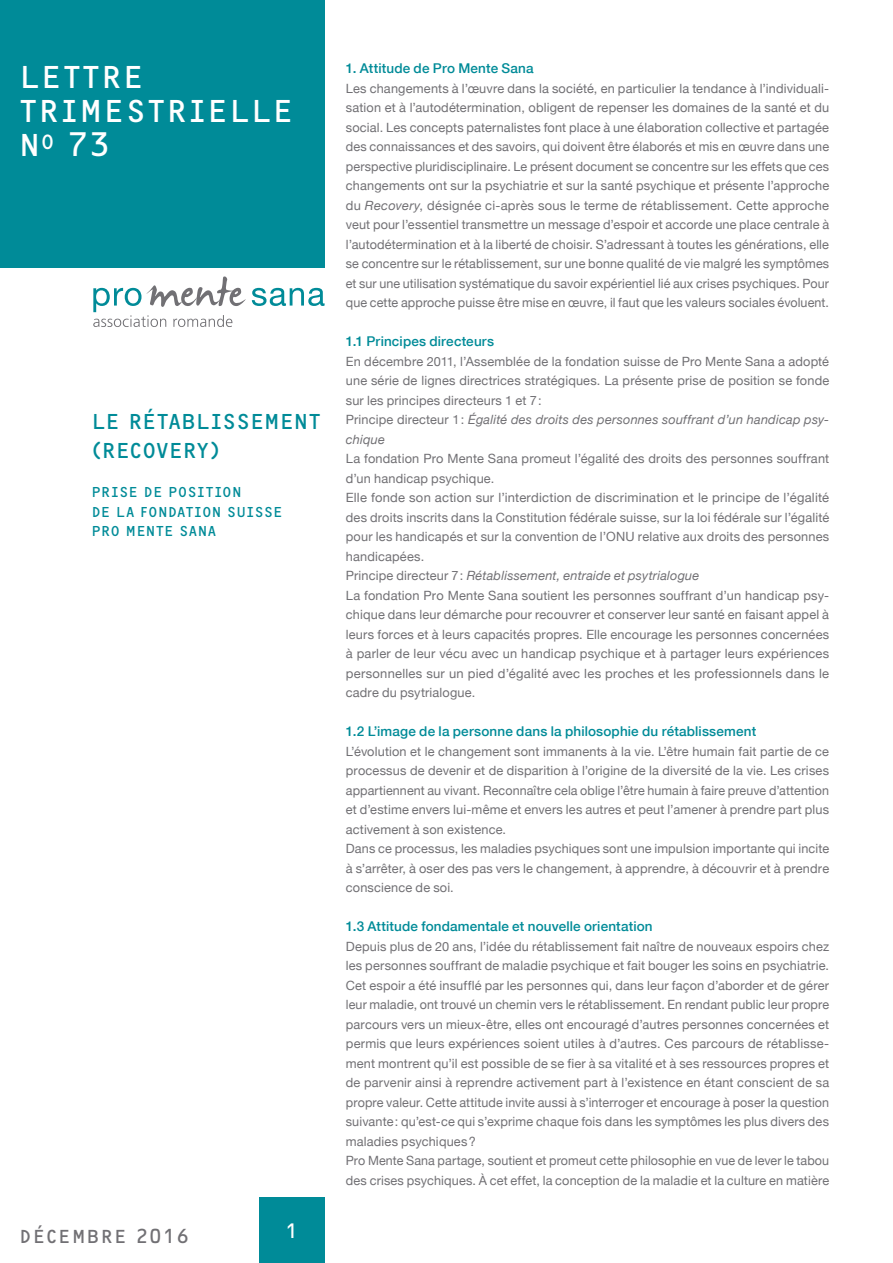
<style>
.page{position:relative;width:893px;height:1263px;background:#fff}
.page>*{position:absolute;margin:0;border:0;box-sizing:border-box;transform-origin:0 0}
.t1{font:33px/34.2px "OCRF";letter-spacing:.02em;color:#fff}
.t2{font:22.5px "OCRF";letter-spacing:-.01em;color:#008b98}
.t3{font:20.25px "OCRF";color:#fff}
.t4{font:19.65px "OCRF";letter-spacing:.05em;color:#717074}
.t5{font:15px/19.5px "OCRF";letter-spacing:-.005em;color:#008b98}
.t6{font:500 13.5px "Helvetica Neue";letter-spacing:.01em;color:#008b98}
.t7{font:12.75px/19.5px "Helvetica Neue";letter-spacing:.015em;color:#717074}
.s1{font-style:italic}
</style>
<div class="page">
<div style="left:259px;top:1197px;width:66px;height:66px;background:#008b98"></div>
<div style="left:0;top:0;width:325px;height:268px;background:#008b98"></div>
<svg style="left:252px;top:288px;width:73px;height:18px"></svg>
<svg style="left:93px;top:276px;width:153px;height:51px"></svg>
<h1 class="t1" style="left:19px;top:58px;width:209px">LETTRE<br>TRIMESTRIELLE<br>N<sup>O</sup> 73</h1>
<p class="t6" style="left:346px;top:57px;width:189px">1. Attitude de Pro Mente Sana</p>
<p class="t7" style="left:346px;top:79px;width:485px;text-align:justify">Les changements à l’œuvre dans la société, en particulier la tendance à l’individuali&shy;sation et à l’autodétermination, obligent de repenser les domaines de la santé et du social. Les concepts paternalistes font place à une élaboration collective et partagée des connaissances et des savoirs, qui doivent être élaborés et mis en œuvre dans une perspective pluridisciplinaire. Le présent document se concentre sur les effets que ces changements ont sur la psychiatrie et sur la santé psychique et présente l’approche du <span class="s1">Recovery</span>, désignée ci-après sous le terme de rétablissement. Cette approche veut pour l’essentiel transmettre un message d’espoir et accorde une place centrale à l’autodétermination et à la liberté de choisir. S’adressant à toutes les générations, elle se concentre sur le rétablissement, sur une bonne qualité de vie malgré les symptômes et sur une utilisation systématique du savoir expérientiel lié aux crises psychiques. Pour que cette approche puisse être mise en œuvre, il faut que les valeurs sociales évoluent.</p>
<p class="t6" style="left:346px;top:330px;width:150px">1.1 Principes directeurs</p>
<p class="t7" style="left:346px;top:352px;width:485px">En décembre 2011, l’Assemblée de la fondation suisse de Pro Mente Sana a adopté une série de lignes directrices stratégiques. La présente prise de position se fonde sur les principes directeurs 1 et 7 :<br>Principe directeur 1 : <span class="s1">Égalité des droits des personnes souffrant d’un handicap psy&shy;chique</span></p>
<p class="t7" style="left:346px;top:450px;width:485px">La fondation Pro Mente Sana promeut l’égalité des droits des personnes souffrant d’un handicap psychique.<br>Elle fonde son action sur l’interdiction de discrimination et le principe de l’égalité des droits inscrits dans la Constitution fédérale suisse, sur la loi fédérale sur l’égalité pour les handicapés et sur la convention de l’ONU relative aux droits des personnes handicapées.<br>Principe directeur 7 : <span class="s1">Rétablissement, entraide et psytrialogue<br></span>La fondation Pro Mente Sana soutient les personnes souffrant d’un handicap psy&shy;chique dans leur démarche pour recouvrer et conserver leur santé en faisant appel à leurs forces et à leurs capacités propres. Elle encourage les personnes concernées à parler de leur vécu avec un handicap psychique et à partager leurs expériences personnelles sur un pied d’égalité avec les proches et les professionnels dans le cadre du psytrialogue.</p>
<p class="t6" style="left:346px;top:720px;width:412px">1.2 L’image de la personne dans la philosophie du rétablissement</p>
<p class="t7" style="left:346px;top:742px;width:485px">L’évolution et le changement sont immanents à la vie. L’être humain fait partie de ce processus de devenir et de disparition à l’origine de la diversité de la vie. Les crises appartiennent au vivant. Reconnaître cela oblige l’être humain à faire preuve d’attention et d’estime envers lui-même et envers les autres et peut l’amener à prendre part plus activement à son existence.<br>Dans ce processus, les maladies psychiques sont une impulsion importante qui incite à s’arrêter, à oser des pas vers le changement, à apprendre, à découvrir et à prendre conscience de soi.</p>
<p class="t6" style="left:346px;top:915px;width:308px">1.3 Attitude fondamentale et nouvelle orientation</p>
<p class="t7" style="left:346px;top:937px;width:485px">Depuis plus de 20 ans, l’idée du rétablissement fait naître de nouveaux espoirs chez les personnes souffrant de maladie psychique et fait bouger les soins en psychiatrie.<br>Cet espoir a été insufflé par les personnes qui, dans leur façon d’aborder et de gérer leur maladie, ont trouvé un chemin vers le rétablissement. En rendant public leur propre parcours vers un mieux-être, elles ont encouragé d’autres personnes concernées et permis que leurs expériences soient utiles à d’autres. Ces parcours de rétablisse&shy;ment montrent qu’il est possible de se fier à sa vitalité et à ses ressources propres et de parvenir ainsi à reprendre activement part à l’existence en étant conscient de sa propre valeur. Cette attitude invite aussi à s’interroger et encourage à poser la question suivante : qu’est-ce qui s’exprime chaque fois dans les symptômes les plus divers des maladies psychiques ?<br>Pro Mente Sana partage, soutient et promeut cette philosophie en vue de lever le tabou des crises psychiques. À cet effet, la conception de la maladie et la culture en matière</p>
<h2 class="t2" style="left:91px;top:408px;width:173px">LE RÉTABLISSEMEN</h2>
<h2 class="t2" style="left:308px;top:408px;width:14px">T</h2>
<h2 class="t2" style="left:91px;top:437px;width:131px">(RECOVERY)</h2>
<p class="t5" style="left:91px;top:482px;width:190px">PRISE DE POSITION<br>DE LA FONDATION SUISSE<br>PRO MENTE SANA</p>
<h3 class="t4" style="left:19px;top:1224px;width:171px">DÉCEMBRE 2016</h3>
<h3 class="t3" style="left:285px;top:1219px;width:14px">1</h3>
</div>
